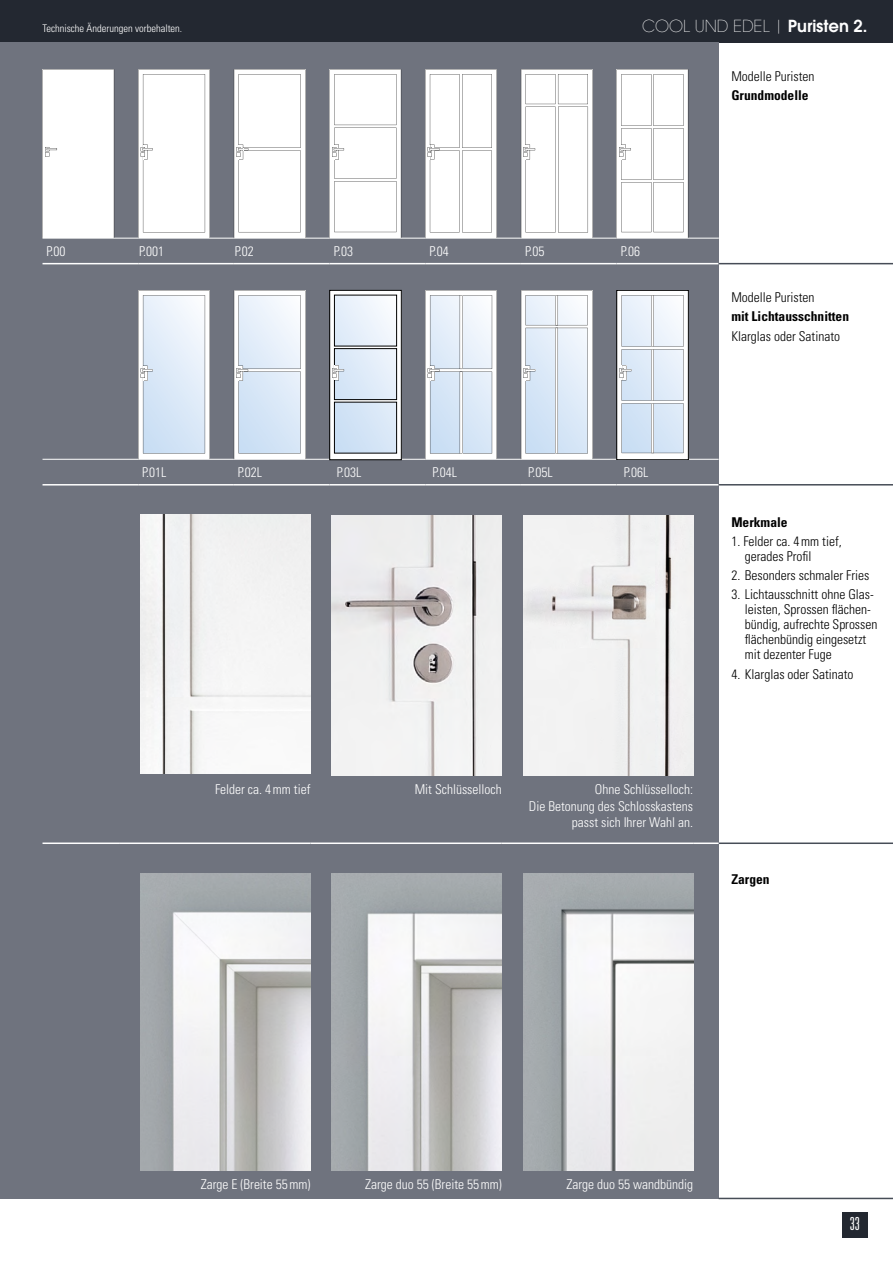
<style>
.page{position:relative;width:893px;height:1263px;background:#fff}
.page>*{position:absolute;margin:0;border:0;box-sizing:border-box;transform-origin:0 0}
.t1{font:300 ultra-condensed 18px "Univers";color:#fff}
.t2{font:200 16.5px "ITC Avant Garde W1 G";color:#fff}
.t3{font:300 condensed 13.5px/15px "Univers LT";color:#000}
.t4{font:300 condensed 13.5px/16.2px "Univers LT";color:#fff;text-align:right}
.t5{font:700 condensed 13.5px "Univers LT";color:#000}
.t6{font:300 condensed 10.5px "Univers LT";color:#fff}
.s1{font-weight:600}
</style>
<div class="page">
<div style="left:842px;top:1212px;width:25px;height:25px;background:#232831"></div>
<div style="left:0;top:0;width:893px;height:43px;background:#232831"></div>
<div style="left:0;top:43px;width:719px;height:1156px;background:#6f737e"></div>
<hr style="left:43px;top:263px;width:95px;height:1px;background:#fff">
<hr style="left:138px;top:263px;width:96px;height:1px;background:#fff">
<hr style="left:234px;top:263px;width:96px;height:1px;background:#fff">
<hr style="left:330px;top:263px;width:95px;height:1px;background:#fff">
<hr style="left:425px;top:263px;width:96px;height:1px;background:#fff">
<hr style="left:521px;top:263px;width:96px;height:1px;background:#fff">
<hr style="left:617px;top:263px;width:102px;height:1px;background:#fff">
<hr style="left:43px;top:484px;width:95px;height:1px;background:#fff">
<hr style="left:138px;top:484px;width:96px;height:1px;background:#fff">
<hr style="left:234px;top:484px;width:96px;height:1px;background:#fff">
<hr style="left:330px;top:484px;width:95px;height:1px;background:#fff">
<hr style="left:425px;top:484px;width:96px;height:1px;background:#fff">
<hr style="left:521px;top:484px;width:96px;height:1px;background:#fff">
<hr style="left:617px;top:484px;width:102px;height:1px;background:#fff">
<hr style="left:719px;top:484px;width:174px;height:1px;background:#474d57">
<hr style="left:719px;top:263px;width:174px;height:1px;background:#474d57">
<hr style="left:43px;top:238px;width:95px;height:1px;background:#fff">
<hr style="left:138px;top:238px;width:96px;height:1px;background:#fff">
<hr style="left:234px;top:238px;width:96px;height:1px;background:#fff">
<hr style="left:330px;top:238px;width:95px;height:1px;background:#fff">
<hr style="left:425px;top:238px;width:96px;height:1px;background:#fff">
<hr style="left:521px;top:238px;width:96px;height:1px;background:#fff">
<hr style="left:617px;top:238px;width:102px;height:1px;background:#fff">
<hr style="left:43px;top:459px;width:95px;height:1px;background:#fff">
<hr style="left:138px;top:459px;width:96px;height:1px;background:#fff">
<hr style="left:234px;top:459px;width:96px;height:1px;background:#fff">
<hr style="left:330px;top:459px;width:95px;height:1px;background:#fff">
<hr style="left:425px;top:459px;width:96px;height:1px;background:#fff">
<hr style="left:521px;top:459px;width:96px;height:1px;background:#fff">
<hr style="left:617px;top:459px;width:102px;height:1px;background:#fff">
<div style="left:43px;top:69px;width:71px;height:169px;background:#fff"></div>
<svg style="left:138px;top:69px;width:72px;height:169px;background:#f7f7f7"></svg>
<svg style="left:234px;top:69px;width:71px;height:169px;background:#f9f9f9"></svg>
<svg style="left:330px;top:69px;width:71px;height:169px;background:#f9f9f9"></svg>
<svg style="left:425px;top:69px;width:72px;height:169px;background:#f6f6f6"></svg>
<svg style="left:521px;top:69px;width:71px;height:169px;background:#f7f7f7"></svg>
<svg style="left:617px;top:69px;width:71px;height:169px;background:#f7f7f7"></svg>
<svg style="left:138px;top:290px;width:72px;height:169px;background:#dfe8f2"></svg>
<svg style="left:234px;top:290px;width:71px;height:169px;background:#e1eaf5"></svg>
<svg style="left:332px;top:292px;width:67px;height:166px"></svg>
<svg style="left:332px;top:295px;width:65px;height:158px;background:#d4deea"></svg>
<svg style="left:425px;top:290px;width:72px;height:169px;background:#e0e9f2"></svg>
<svg style="left:521px;top:290px;width:71px;height:169px;background:#e0e9f3"></svg>
<div style="left:617px;top:290px;width:71px;height:169px;background:#fff"></div>
<svg style="left:619px;top:295px;width:65px;height:158px"></svg>
<hr style="left:43px;top:842px;width:76px;height:2px;background:#fff">
<hr style="left:119px;top:842px;width:191px;height:2px;background:#fff">
<hr style="left:310px;top:842px;width:192px;height:2px;background:#fff">
<hr style="left:502px;top:842px;width:191px;height:2px;background:#fff">
<hr style="left:719px;top:842px;width:174px;height:2px;background:#474d57">
<hr style="left:693px;top:842px;width:26px;height:2px;background:#fff">
<div style="left:140px;top:514px;width:170px;height:260px;background:#f3f4f4"></div>
<img style="left:332px;top:516px;width:170px;height:259px">
<img style="left:523px;top:516px;width:170px;height:259px">
<img style="left:140px;top:873px;width:170px;height:298px">
<img style="left:332px;top:873px;width:170px;height:298px">
<img style="left:523px;top:873px;width:170px;height:298px">
<hr style="left:719px;top:1198px;width:174px;height:1px;background:#474d57">
<p class="t6" style="left:43px;top:22px;width:141px">Technische Änderungen vorbehalten.</p>
<p class="t2" style="left:642px;top:15px;width:227px">COOL UND EDEL | <span class="s1">Puristen 2.</span></p>
<p class="t3" style="left:731px;top:69px;width:85px">Modelle Puristen</p>
<p class="t5" style="left:731px;top:87px;width:79px">Grundmodelle</p>
<p class="t4" style="left:46px;top:243px;width:21px">P.00</p>
<p class="t4" style="left:139px;top:243px;width:27px">P.001</p>
<p class="t4" style="left:235px;top:243px;width:21px">P.02</p>
<p class="t4" style="left:334px;top:243px;width:21px">P.03</p>
<p class="t4" style="left:429px;top:243px;width:21px">P.04</p>
<p class="t4" style="left:525px;top:243px;width:21px">P.05</p>
<p class="t4" style="left:621px;top:243px;width:21px">P.06</p>
<p class="t3" style="left:731px;top:290px;width:85px">Modelle Puristen</p>
<p class="t5" style="left:731px;top:308px;width:119px">mit Lichtausschnitten</p>
<p class="t3" style="left:731px;top:328px;width:110px">Klarglas oder Satinato</p>
<p class="t4" style="left:142px;top:464px;width:26px">P.01L</p>
<p class="t4" style="left:238px;top:464px;width:26px">P.02L</p>
<p class="t4" style="left:337px;top:464px;width:26px">P.03L</p>
<p class="t4" style="left:432px;top:464px;width:26px">P.04L</p>
<p class="t4" style="left:528px;top:464px;width:26px">P.05L</p>
<p class="t4" style="left:624px;top:464px;width:26px">P.06L</p>
<p class="t5" style="left:731px;top:513px;width:58px">Merkmale</p>
<p class="t3" style="left:745px;top:534px;width:98px;text-indent:-14px">1. Felder ca. 4mm tief, gerades Profil</p>
<p class="t3" style="left:731px;top:568px;width:139px">2. Besonders schmaler Fries</p>
<p class="t3" style="left:745px;top:587px;width:134px;text-indent:-14px">3. Lichtausschnitt ohne Glas&shy;leisten, Sprossen flächen&shy;bündig, aufrechte Sprossen flächenbündig eingesetzt mit dezenter Fuge</p>
<p class="t3" style="left:731px;top:666px;width:124px">4. Klarglas oder Satinato</p>
<p class="t4" style="left:215px;top:781px;width:97px">Felder ca. 4mm tief</p>
<p class="t4" style="left:415px;top:781px;width:88px">Mit Schlüsselloch</p>
<p class="t4" style="left:529px;top:781px;width:166px">Ohne Schlüsselloch:<br>Die Betonung des Schlosskastens passt sich Ihrer Wahl an.</p>
<p class="t5" style="left:731px;top:871px;width:40px">Zargen</p>
<p class="t4" style="left:201px;top:1176px;width:111px">Zarge E (Breite 55mm)</p>
<p class="t4" style="left:365px;top:1176px;width:138px">Zarge duo 55 (Breite 55mm)</p>
<p class="t4" style="left:566px;top:1176px;width:128px">Zarge duo 55 wandbündig</p>
<h1 class="t1" style="left:850px;top:1214px;width:11px">33</h1>
</div>
